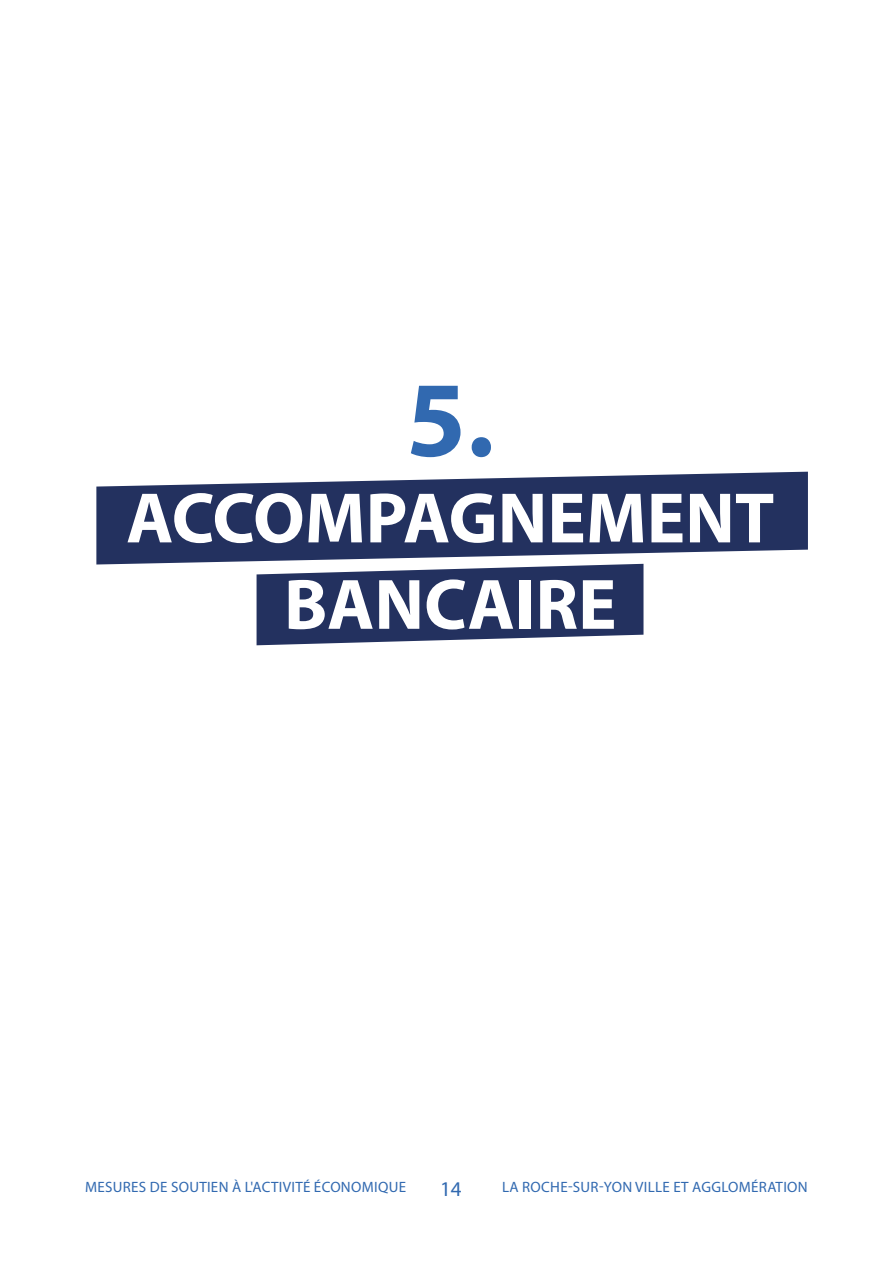
<style>
.page{position:relative;width:893px;height:1263px;background:#fff}
.page>*{position:absolute;margin:0;border:0;box-sizing:border-box;transform-origin:0 0}
.t1{font:700 108px "Myriad Pro";color:#3169b0}
.t2{font:700 72px/86.4px "Myriad Pro";color:#fff;text-align:center}
.t3{font:21px "Myriad Pro";color:#3169b0}
.t4{font:15px "Myriad Pro";letter-spacing:.02em;color:#3169b0}
</style>
<div class="page">
<svg style="left:257px;top:564px;width:386px;height:81px;background:#3e4a72"></svg>
<svg style="left:96px;top:472px;width:712px;height:92px;background:#455177"></svg>
<h1 class="t1" style="left:406px;top:349px;width:90px">5.</h1>
<h2 class="t2" style="left:126px;top:473px;width:649px">ACCOMPAGNEMENT<br>BANCAIRE</h2>
<p class="t4" style="left:85px;top:1178px;width:322px">MESURES DE SOUTIEN À L'ACTIVITÉ ÉCONOMIQUE</p>
<h3 class="t3" style="left:440px;top:1176px;width:23px">14</h3>
<p class="t4" style="left:502px;top:1178px;width:307px">LA ROCHE-SUR-YON VILLE ET AGGLOMÉRATION</p>
</div>
